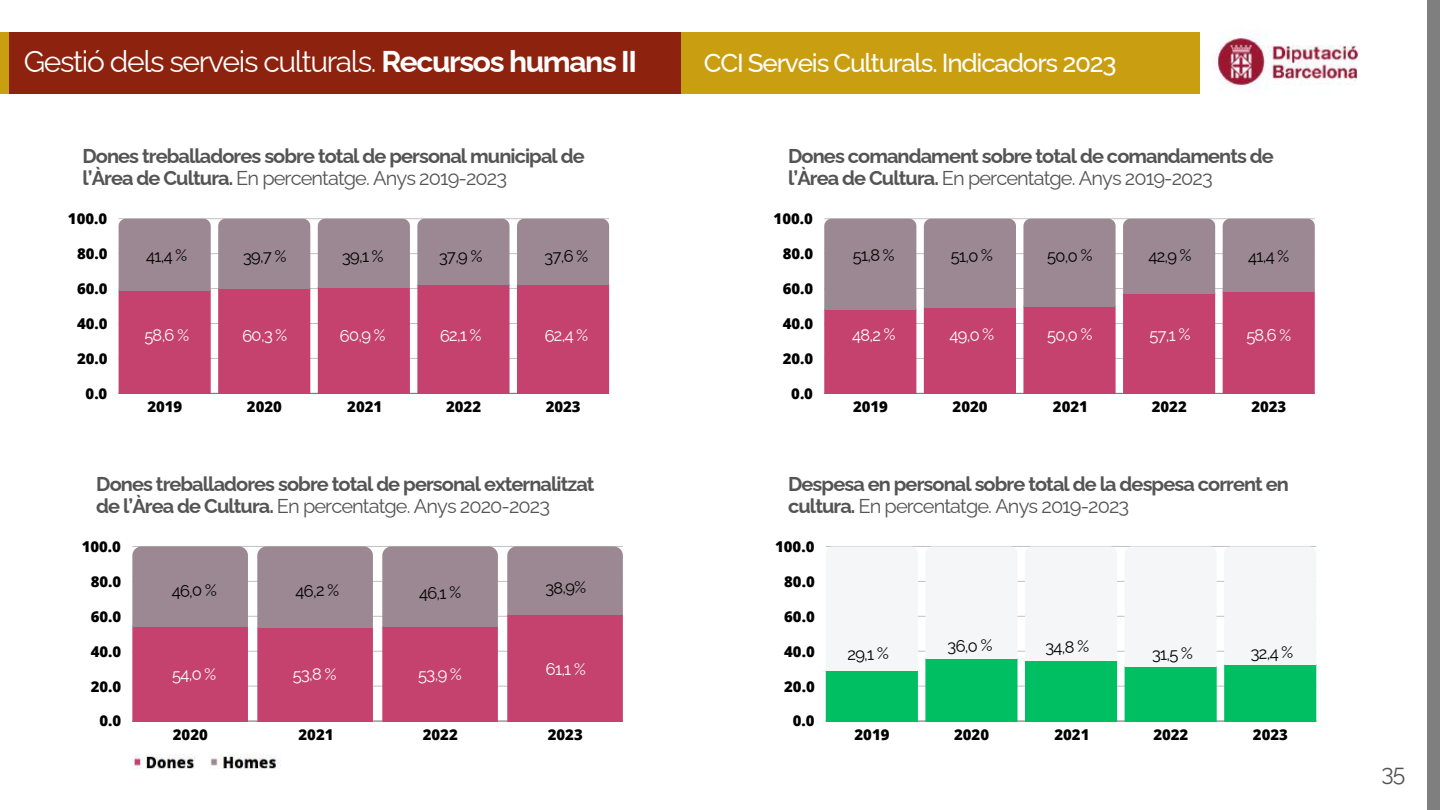
<style>
.page{position:relative;width:1440px;height:810px;background:#fff}
.page>*{position:absolute;margin:0;border:0;box-sizing:border-box;transform-origin:0 0}
.t1{font:30px "Raleway";letter-spacing:-.045em;color:#fff}
.t2{font:500 26px "Raleway";letter-spacing:-.045em;color:#fff}
.t3{font:23px "Raleway";color:#545454}
.t4{font:700 20px/21.8px "Raleway";letter-spacing:-.045em;color:#545454}
.t5{font:16.6px "Raleway";color:#000}
.t6{font:16.6px "Raleway";color:#fff}
.t7{font:800 14.9px "Open Sans";color:#000}
.s1{font-weight:700}
.s2{font-weight:400}
</style>
<div class="page">
<hr style="left:119px;top:393px;width:490px;height:1px;background:#000;opacity:.6">
<hr style="left:119px;top:358px;width:490px;height:1px;background:#000;opacity:.25">
<hr style="left:119px;top:323px;width:490px;height:1px;background:#000;opacity:.25">
<hr style="left:119px;top:288px;width:490px;height:1px;background:#000;opacity:.25">
<hr style="left:119px;top:253px;width:490px;height:1px;background:#000;opacity:.25">
<hr style="left:119px;top:218px;width:490px;height:1px;background:#000;opacity:.25">
<svg style="left:119px;top:219px;width:92px;height:174px;background:#b35e7d"></svg>
<svg style="left:218px;top:219px;width:92px;height:174px;background:#b45e7e"></svg>
<svg style="left:318px;top:219px;width:92px;height:174px;background:#b45d7c"></svg>
<svg style="left:417px;top:219px;width:93px;height:174px;background:#b55d7d"></svg>
<svg style="left:517px;top:219px;width:92px;height:174px;background:#b55c7c"></svg>
<hr style="left:824px;top:393px;width:491px;height:1px;background:#000;opacity:.6">
<hr style="left:824px;top:358px;width:491px;height:1px;background:#000;opacity:.25">
<hr style="left:824px;top:323px;width:491px;height:1px;background:#000;opacity:.25">
<hr style="left:824px;top:288px;width:491px;height:1px;background:#000;opacity:.25">
<hr style="left:824px;top:253px;width:491px;height:1px;background:#000;opacity:.25">
<hr style="left:824px;top:218px;width:491px;height:1px;background:#000;opacity:.25">
<svg style="left:824px;top:219px;width:92px;height:174px;background:#b06782"></svg>
<svg style="left:924px;top:219px;width:92px;height:174px;background:#af6581"></svg>
<svg style="left:1023px;top:219px;width:93px;height:174px;background:#b06682"></svg>
<svg style="left:1123px;top:219px;width:92px;height:174px;background:#b3607e"></svg>
<svg style="left:1223px;top:219px;width:92px;height:174px;background:#b35e7d"></svg>
<hr style="left:132px;top:721px;width:491px;height:1px;background:#000;opacity:.6">
<hr style="left:132px;top:686px;width:491px;height:1px;background:#d6d6d6">
<hr style="left:132px;top:651px;width:491px;height:1px;background:#d2d2d2">
<hr style="left:132px;top:616px;width:491px;height:1px;background:#cdcdcd">
<hr style="left:132px;top:581px;width:491px;height:1px;background:#c8c8c8">
<hr style="left:132px;top:546px;width:491px;height:1px;background:#c4c4c4">
<svg style="left:132px;top:546px;width:116px;height:175px;background:#b2627f"></svg>
<svg style="left:257px;top:546px;width:116px;height:175px;background:#b16380"></svg>
<svg style="left:382px;top:546px;width:116px;height:175px;background:#b2627f"></svg>
<svg style="left:507px;top:546px;width:116px;height:175px;background:#b45d7d"></svg>
<hr style="left:826px;top:721px;width:490px;height:1px;background:#000;opacity:.6">
<hr style="left:826px;top:686px;width:490px;height:1px;background:#000;opacity:.25">
<hr style="left:826px;top:651px;width:490px;height:1px;background:#d2d2d2">
<hr style="left:826px;top:616px;width:490px;height:1px;background:#cdcdcd">
<hr style="left:826px;top:581px;width:490px;height:1px;background:#c8c8c8">
<hr style="left:826px;top:546px;width:490px;height:1px;background:#c4c4c4">
<svg style="left:826px;top:546px;width:92px;height:175px"></svg>
<svg style="left:925px;top:546px;width:93px;height:175px"></svg>
<svg style="left:1025px;top:546px;width:92px;height:175px"></svg>
<svg style="left:1125px;top:546px;width:92px;height:175px"></svg>
<svg style="left:1224px;top:546px;width:92px;height:175px"></svg>
<img style="left:134px;top:754px;width:145px;height:15px">
<div style="left:681px;top:32px;width:518px;height:62px;background:#c99e10"></div>
<img style="left:1214px;top:33px;width:145px;height:57px">
<div style="left:9px;top:32px;width:672px;height:62px;background:#8d230f"></div>
<div style="left:0;top:32px;width:9px;height:62px;background:#c99e10"></div>
<div style="left:1427px;top:0;width:13px;height:810px;background:#7f7f7f"></div>
<h1 class="t1" style="left:24px;top:44px;width:615px">Gestió dels serveis culturals. <span class="s1">Recursos humans II</span></h1>
<h2 class="t2" style="left:704px;top:48px;width:414px">CCI Serveis Culturals. Indicadors 2023</h2>
<p class="t4" style="left:83px;top:145px;width:504px">Dones treballadores sobre total de personal municipal de l’Àrea de Cultura. <span class="s2">En percentatge. Anys 2019-2023</span></p>
<p class="t4" style="left:788px;top:145px;width:487px">Dones comandament sobre total de comandaments de l’Àrea de Cultura. <span class="s2">En percentatge. Anys 2019-2023</span></p>
<p class="t7" style="left:68px;top:208px;width:41px">100.0</p>
<p class="t7" style="left:774px;top:208px;width:41px">100.0</p>
<p class="t7" style="left:77px;top:243px;width:32px">80.0</p>
<p class="t5" style="left:146px;top:246px;width:43px;rotate:-1deg">41,4 %</p>
<p class="t5" style="left:243px;top:247px;width:45px;rotate:-1deg">39,7 %</p>
<p class="t5" style="left:342px;top:247px;width:43px;rotate:-1deg">39,1 %</p>
<p class="t5" style="left:439px;top:247px;width:45px;rotate:-1deg">37,9 %</p>
<p class="t5" style="left:544px;top:247px;width:45px;rotate:-1deg">37,6 %</p>
<p class="t7" style="left:783px;top:243px;width:32px">80.0</p>
<p class="t5" style="left:853px;top:246px;width:43px;rotate:-1deg">51,8 %</p>
<p class="t5" style="left:951px;top:246px;width:44px;rotate:-1deg">51,0 %</p>
<p class="t5" style="left:1047px;top:246px;width:47px;rotate:-1deg">50,0 %</p>
<p class="t5" style="left:1148px;top:246px;width:45px;rotate:-1deg">42,9 %</p>
<p class="t5" style="left:1248px;top:247px;width:43px;rotate:-1deg">41,4 %</p>
<p class="t7" style="left:77px;top:278px;width:32px">60.0</p>
<p class="t7" style="left:783px;top:278px;width:32px">60.0</p>
<p class="t7" style="left:77px;top:313px;width:32px">40.0</p>
<p class="t6" style="left:144px;top:326px;width:46px;rotate:-1deg">58,6 %</p>
<p class="t6" style="left:242px;top:326px;width:47px;rotate:-1deg">60,3 %</p>
<p class="t6" style="left:340px;top:326px;width:47px;rotate:-1deg">60,9 %</p>
<p class="t6" style="left:440px;top:326px;width:43px;rotate:-1deg">62,1 %</p>
<p class="t6" style="left:544px;top:326px;width:45px;rotate:-1deg">62,4 %</p>
<p class="t7" style="left:783px;top:313px;width:32px">40.0</p>
<p class="t6" style="left:852px;top:325px;width:45px;rotate:-1deg">48,2 %</p>
<p class="t6" style="left:949px;top:325px;width:46px;rotate:-1deg">49,0 %</p>
<p class="t6" style="left:1047px;top:325px;width:47px;rotate:-1deg">50,0 %</p>
<p class="t6" style="left:1149px;top:325px;width:43px;rotate:-1deg">57,1 %</p>
<p class="t6" style="left:1246px;top:326px;width:46px;rotate:-1deg">58,6 %</p>
<p class="t7" style="left:77px;top:348px;width:32px">20.0</p>
<p class="t7" style="left:783px;top:348px;width:32px">20.0</p>
<p class="t7" style="left:86px;top:383px;width:23px">0.0</p>
<p class="t7" style="left:791px;top:383px;width:23px">0.0</p>
<p class="t7" style="left:147px;top:396px;width:36px">2019</p>
<p class="t7" style="left:247px;top:396px;width:36px">2020</p>
<p class="t7" style="left:347px;top:396px;width:36px">2021</p>
<p class="t7" style="left:446px;top:396px;width:36px">2022</p>
<p class="t7" style="left:546px;top:396px;width:36px">2023</p>
<p class="t7" style="left:853px;top:396px;width:36px">2019</p>
<p class="t7" style="left:953px;top:396px;width:36px">2020</p>
<p class="t7" style="left:1053px;top:396px;width:36px">2021</p>
<p class="t7" style="left:1152px;top:396px;width:36px">2022</p>
<p class="t7" style="left:1251px;top:396px;width:36px">2023</p>
<p class="t4" style="left:96px;top:473px;width:500px">Dones treballadores sobre total de personal externalitzat de l’Àrea de Cultura. <span class="s2">En percentatge. Anys 2020-2023</span></p>
<p class="t4" style="left:788px;top:473px;width:502px">Despesa en personal sobre total de la despesa corrent en cultura. <span class="s2">En percentatge. Anys 2019-2023</span></p>
<p class="t7" style="left:82px;top:536px;width:41px">100.0</p>
<p class="t7" style="left:775px;top:536px;width:41px">100.0</p>
<p class="t7" style="left:91px;top:571px;width:32px">80.0</p>
<p class="t5" style="left:172px;top:581px;width:47px;rotate:-1deg">46,0 %</p>
<p class="t5" style="left:295px;top:581px;width:45px;rotate:-1deg">46,2 %</p>
<p class="t5" style="left:419px;top:583px;width:44px;rotate:-1deg">46,1 %</p>
<p class="t5" style="left:545px;top:578px;width:42px;rotate:-1deg">38,9%</p>
<p class="t7" style="left:784px;top:571px;width:32px">80.0</p>
<p class="t7" style="left:91px;top:606px;width:32px">60.0</p>
<p class="t7" style="left:784px;top:606px;width:32px">60.0</p>
<p class="t7" style="left:91px;top:641px;width:32px">40.0</p>
<p class="t7" style="left:91px;top:676px;width:32px">20.0</p>
<p class="t6" style="left:172px;top:665px;width:46px;rotate:-1deg">54,0 %</p>
<p class="t6" style="left:293px;top:665px;width:45px;rotate:-1deg">53,8 %</p>
<p class="t6" style="left:418px;top:665px;width:45px;rotate:-1deg">53,9 %</p>
<p class="t6" style="left:545px;top:660px;width:42px;rotate:-1deg">61,1 %</p>
<p class="t7" style="left:784px;top:641px;width:32px">40.0</p>
<p class="t7" style="left:784px;top:676px;width:32px">20.0</p>
<p class="t5" style="left:847px;top:644px;width:43px;rotate:-1deg">29,1 %</p>
<p class="t5" style="left:947px;top:636px;width:47px;rotate:-1deg">36,0 %</p>
<p class="t5" style="left:1045px;top:637px;width:45px;rotate:-1deg">34,8 %</p>
<p class="t5" style="left:1152px;top:644px;width:43px;rotate:-1deg">31,5 %</p>
<p class="t5" style="left:1251px;top:643px;width:44px;rotate:-1deg">32,4 %</p>
<p class="t7" style="left:99px;top:711px;width:23px">0.0</p>
<p class="t7" style="left:793px;top:711px;width:23px">0.0</p>
<p class="t7" style="left:173px;top:724px;width:36px">2020</p>
<p class="t7" style="left:299px;top:724px;width:36px">2021</p>
<p class="t7" style="left:423px;top:724px;width:36px">2022</p>
<p class="t7" style="left:548px;top:724px;width:36px">2023</p>
<p class="t7" style="left:855px;top:724px;width:36px">2019</p>
<p class="t7" style="left:954px;top:724px;width:36px">2020</p>
<p class="t7" style="left:1054px;top:724px;width:36px">2021</p>
<p class="t7" style="left:1153px;top:724px;width:36px">2022</p>
<p class="t7" style="left:1253px;top:724px;width:36px">2023</p>
<p class="t3" style="left:1382px;top:759px;width:25px">35</p>
</div>
